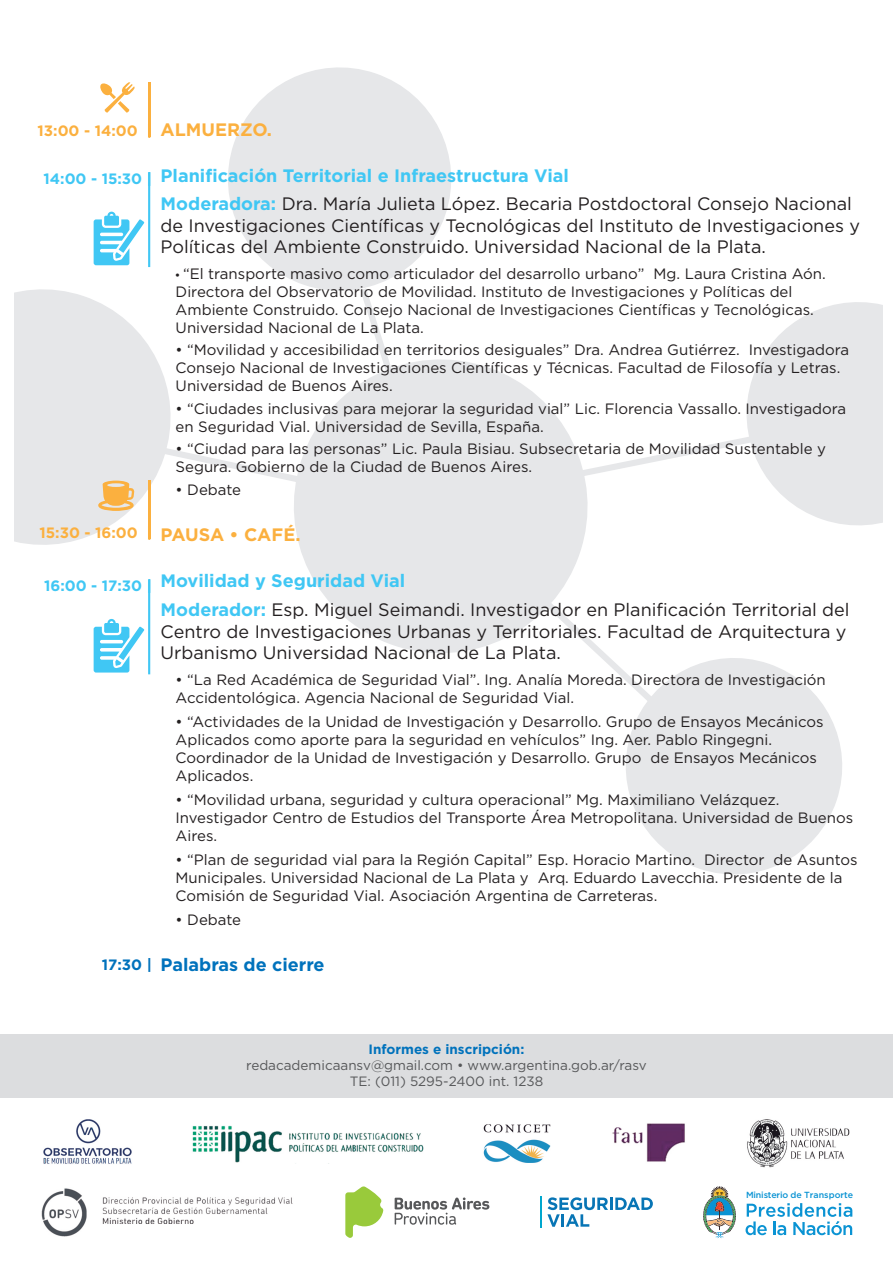
<style>
.page{position:relative;width:893px;height:1263px;background:#fff}
.page>*{position:absolute;margin:0;border:0;box-sizing:border-box;transform-origin:0 0}
.t1{font:18px/21.6px "Gotham";color:#231f20}
.t2{font:700 18px "Gotham";color:#fbb03f}
.t3{font:700 18px "Gotham";color:#0072bc}
.t4{font:15px/18px "Gotham";color:#231f20}
.t5{font:700 15px "Gotham";color:#fbb03f}
.t6{font:700 15px "Gotham";color:#40c7f4}
.t7{font:700 15px "Gotham";color:#0072bc}
.t8{font:13.5px/16.2px "Gotham";color:#57585a;text-align:center}
.t9{font:700 13.5px "Gotham";color:#0072bc}
.t10{font:500 8.85px "Gotham";letter-spacing:-.02em;color:#0a93d3}
.s1{font-weight:700;color:#40c7f4}
.s2{font-family:"Myriad Pro"}
</style>
<div class="page">
<img style="left:41px;top:1188px;width:252px;height:49px">
<img style="left:612px;top:1123px;width:73px;height:39px">
<img style="left:192px;top:1125px;width:232px;height:38px">
<img style="left:43px;top:1119px;width:89px;height:45px">
<svg style="left:345px;top:1186px;width:38px;height:52px"></svg>
<svg style="left:395px;top:1197px;width:94px;height:28px"></svg>
<svg style="left:547px;top:1197px;width:106px;height:30px"></svg>
<hr style="left:540px;top:1196px;width:1px;height:32px;background:#00a7ce">
<svg style="left:703px;top:1186px;width:33px;height:52px"></svg>
<svg style="left:746px;top:1203px;width:106px;height:32px"></svg>
<img style="left:483px;top:1124px;width:68px;height:39px">
<img style="left:747px;top:1119px;width:103px;height:49px">
<div style="left:0;top:1035px;width:893px;height:63px;background:#dcdddf"></div>
<svg style="left:626px;top:702px;width:216px;height:173px;fill:#e6e7e9"></svg>
<svg style="left:14px;top:289px;width:146px;height:256px;fill:#e6e7e9"></svg>
<svg style="left:228px;top:67px;width:223px;height:221px;fill:#e6e7e9"></svg>
<svg style="left:160px;top:288px;width:723px;height:414px"></svg>
<svg style="left:98px;top:481px;width:36px;height:30px"></svg>
<svg style="left:100px;top:82px;width:35px;height:31px"></svg>
<svg style="left:94px;top:619px;width:50px;height:53px"></svg>
<hr style="left:148px;top:579px;width:2px;height:95px;background:#40c7f4">
<hr style="left:148px;top:480px;width:2px;height:59px;background:#fbb03f">
<hr style="left:148px;top:82px;width:2px;height:54px;background:#fbb03f">
<svg style="left:94px;top:212px;width:50px;height:53px"></svg>
<hr style="left:148px;top:172px;width:2px;height:95px;background:#40c7f4">
<p class="t5" style="left:38px;top:120px;width:116px">13:00 - 14:00 |</p>
<p class="t6" style="left:44px;top:168px;width:110px">14:00 - 15:30 |</p>
<p class="t5" style="left:39px;top:522px;width:114px">15:30 - 16:00 |</p>
<p class="t6" style="left:44px;top:576px;width:109px">16:00 - 17:30 |</p>
<p class="t7" style="left:102px;top:954px;width:52px">17:30 |</p>
<p class="t2" style="left:161px;top:118px;width:113px">ALMUERZO.</p>
<p class="t1" style="left:161px;top:162px;width:693px;line-height:27.6px"><span class="s1">Planificación Territorial e Infraestructura Vial<br>Moderadora:</span> Dra. María Julieta López. Becaria Postdoctoral Consejo Nacional</p>
<p class="t1" style="left:161px;top:214px;width:701px">de Investigaciones Científicas y Tecnológicas del Instituto de Investigaciones y<br>Políticas del Ambiente Construido. Universidad Nacional de la Plata.</p>
<p class="t4" style="left:176px;top:264px;width:652px"><span class="s2">•</span> “El transporte masivo como articulador del desarrollo urbano” Mg. Laura Cristina Aón.<br>Directora del Observatorio de Movilidad. Instituto de Investigaciones y Políticas del Ambiente Construido. Consejo Nacional de Investigaciones Científicas y Tecnológicas.<br>Universidad Nacional de La Plata.</p>
<p class="t4" style="left:176px;top:341px;width:675px">• “Movilidad y accesibilidad en territorios desiguales” Dra. Andrea Gutiérrez. Investigadora<br>Consejo Nacional de Investigaciones Científicas y Técnicas. Facultad de Filosofía y Letras.<br>Universidad de Buenos Aires.</p>
<p class="t4" style="left:176px;top:399px;width:672px">• “Ciudades inclusivas para mejorar la seguridad vial” Lic. Florencia Vassallo. Investigadora en Seguridad Vial. Universidad de Sevilla, España.</p>
<p class="t4" style="left:176px;top:440px;width:652px">• “Ciudad para las personas” Lic. Paula Bisiau. Subsecretaria de Movilidad Sustentable y<br>Segura. Gobierno de la Ciudad de Buenos Aires.</p>
<p class="t4" style="left:176px;top:480px;width:67px">• Debate</p>
<p class="t2" style="left:161px;top:523px;width:141px">PAUSA • CAFÉ.</p>
<p class="t1" style="left:161px;top:566px;width:690px;line-height:29.1px"><span class="s1">Movilidad y Seguridad Vial<br>Moderador:</span> Esp. Miguel Seimandi. Investigador en Planificación Territorial del</p>
<p class="t1" style="left:161px;top:620px;width:687px">Centro de Investigaciones Urbanas y Territoriales. Facultad de Arquitectura y<br>Urbanismo Universidad Nacional de La Plata.</p>
<p class="t4" style="left:176px;top:670px;width:652px">• “La Red Académica de Seguridad Vial”. Ing. Analía Moreda. Directora de Investigación<br>Accidentológica. Agencia Nacional de Seguridad Vial.</p>
<p class="t4" style="left:176px;top:712px;width:649px">• “Actividades de la Unidad de Investigación y Desarrollo. Grupo de Ensayos Mecánicos Aplicados como aporte para la seguridad en vehículos” Ing. Aer. Pablo Ringegni.<br>Coordinador de la Unidad de Investigación y Desarrollo. Grupo de Ensayos Mecánicos Aplicados.</p>
<p class="t4" style="left:176px;top:790px;width:679px">• “Movilidad urbana, seguridad y cultura operacional” Mg. Maximiliano Velázquez.<br>Investigador Centro de Estudios del Transporte Área Metropolitana. Universidad de Buenos<br>Aires.</p>
<p class="t4" style="left:176px;top:850px;width:684px">• “Plan de seguridad vial para la Región Capital” Esp. Horacio Martino. Director de Asuntos<br>Municipales. Universidad Nacional de La Plata y Arq. Eduardo Lavecchia. Presidente de la<br>Comisión de Seguridad Vial. Asociación Argentina de Carreteras.</p>
<p class="t4" style="left:176px;top:910px;width:67px">• Debate</p>
<p class="t3" style="left:161px;top:953px;width:166px">Palabras de cierre</p>
<p class="t9" style="left:369px;top:1040px;width:157px">Informes e inscripción:</p>
<p class="t8" style="left:246px;top:1057px;width:402px">redacademicaansv@gmail.com • www.argentina.gob.ar/rasv<br>TE: (011) 5295-2400 int. 1238</p>
<p class="t10" style="left:746px;top:1188px;width:109px">Ministerio de Transporte</p>
</div>
